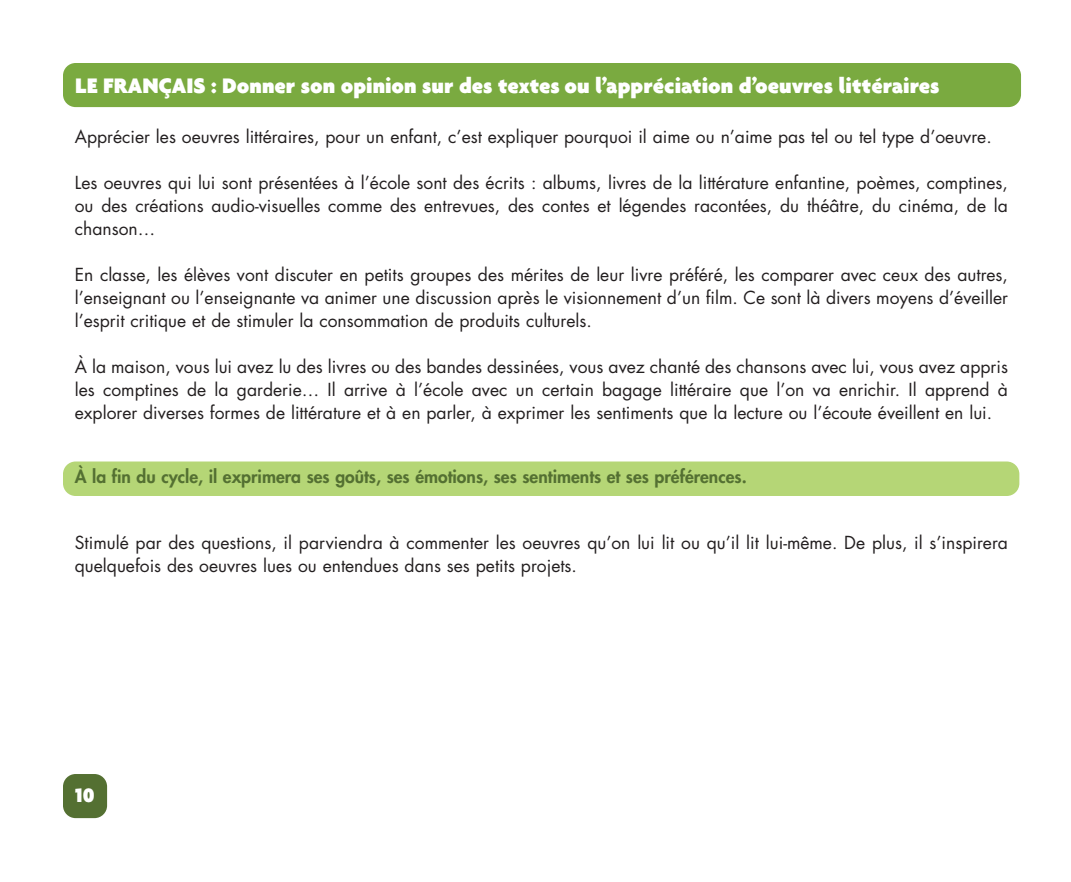
<style>
.page{position:relative;width:1071px;height:882px;background:#fff}
.page>*{position:absolute;margin:0;border:0;box-sizing:border-box;transform-origin:0 0}
.t1{font:900 22.75px "Agenda";color:#fff}
.t2{font:900 21px "Agenda";color:#fff}
.t3{font:17.5px/22.9px "Futura";color:#231f20;text-align:justify}
.t4{font:800 17.5px "Futura";color:#547032}
</style>
<div class="page">
<div style="left:63px;top:63px;width:958px;height:44px;background:#7aaa40;border-radius:13px"></div>
<div style="left:63px;top:774px;width:44px;height:44px;background:#547032;border-radius:13px"></div>
<div style="left:63px;top:462px;width:956px;height:34px;background:#b5d676;border-radius:13px"></div>
<h1 class="t1" style="left:75px;top:72px;width:866px">LE FRANÇAIS : Donner son opinion sur des textes ou l’appréciation d’oeuvres littéraires</h1>
<p class="t3" style="left:75px;top:127px;width:918px">Apprécier les oeuvres littéraires, pour un enfant, c’est expliquer pourquoi il aime ou n’aime pas tel ou tel type d’oeuvre.</p>
<p class="t3" style="left:75px;top:173px;width:935px">Les oeuvres qui lui sont présentées à l’école sont des écrits : albums, livres de la littérature enfantine, poèmes, comptines, ou des créations audio-visuelles comme des entrevues, des contes et légendes racontées, du théâtre, du cinéma, de la chanson…</p>
<p class="t3" style="left:75px;top:265px;width:935px">En classe, les élèves vont discuter en petits groupes des mérites de leur livre préféré, les comparer avec ceux des autres, l’enseignant ou l’enseignante va animer une discussion après le visionnement d’un film. Ce sont là divers moyens d’éveiller l’esprit critique et de stimuler la consommation de produits culturels.</p>
<p class="t3" style="left:75px;top:357px;width:935px">À la maison, vous lui avez lu des livres ou des bandes dessinées, vous avez chanté des chansons avec lui, vous avez appris les comptines de la garderie… Il arrive à l’école avec un certain bagage littéraire que l’on va enrichir. Il apprend à explorer diverses formes de littérature et à en parler, à exprimer les sentiments que la lecture ou l’écoute éveillent en lui.</p>
<p class="t4" style="left:75px;top:468px;width:673px">À la fin du cycle, il exprimera ses goûts, ses émotions, ses sentiments et ses préférences.</p>
<p class="t3" style="left:75px;top:532px;width:935px">Stimulé par des questions, il parviendra à commenter les oeuvres qu’on lui lit ou qu’il lit lui-même. De plus, il s’inspirera quelquefois des oeuvres lues ou entendues dans ses petits projets.</p>
<p class="t2" style="left:75px;top:782px;width:21px">10</p>
</div>
